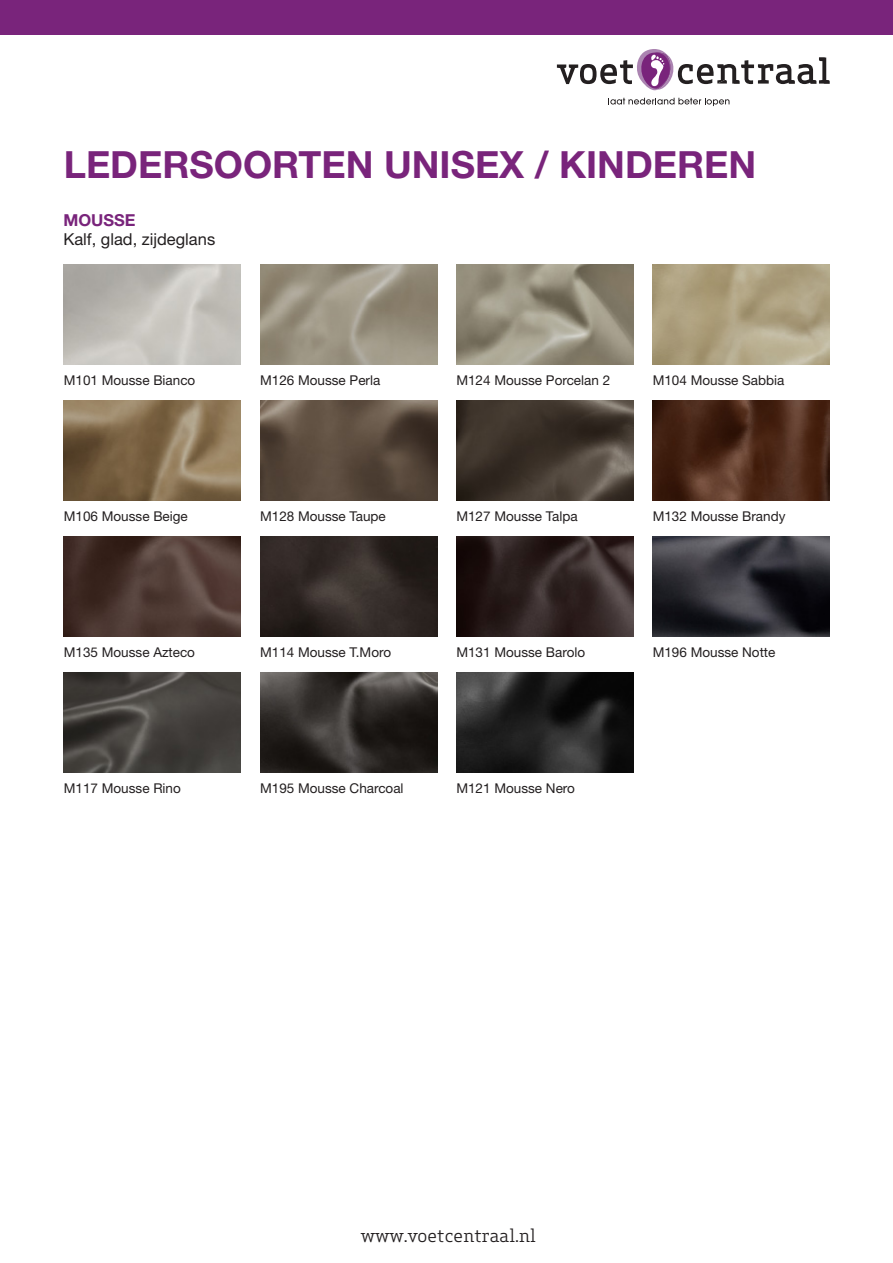
<style>
.page{position:relative;width:893px;height:1263px;background:#fff}
.page>*{position:absolute;margin:0;border:0;box-sizing:border-box;transform-origin:0 0}
.t1{font:700 37.5px "Helvetica Neue";color:#79247b}
.t2{font:18px "Apex Serif";color:#231f20}
.t3{font:16.5px "Helvetica Neue";color:#231f20}
.t4{font:700 16.5px "Helvetica Neue";color:#79247b}
.t5{font:13.5px "Helvetica Neue";color:#231f20}
</style>
<div class="page">
<svg style="left:557px;top:49px;width:273px;height:41px"></svg>
<svg style="left:608px;top:98px;width:121px;height:8px"></svg>
<div style="left:0;top:0;width:893px;height:34px;background:#79247b"></div>
<img style="left:64px;top:401px;width:177px;height:99px">
<img style="left:64px;top:537px;width:177px;height:99px">
<img style="left:64px;top:673px;width:177px;height:99px">
<img style="left:260px;top:265px;width:177px;height:99px">
<img style="left:260px;top:401px;width:177px;height:99px">
<img style="left:260px;top:537px;width:177px;height:99px">
<img style="left:456px;top:265px;width:177px;height:99px">
<img style="left:456px;top:401px;width:177px;height:99px">
<img style="left:456px;top:537px;width:177px;height:99px">
<img style="left:653px;top:265px;width:177px;height:99px">
<img style="left:653px;top:401px;width:177px;height:99px">
<img style="left:653px;top:537px;width:177px;height:99px">
<img style="left:260px;top:673px;width:177px;height:99px">
<img style="left:456px;top:673px;width:177px;height:99px">
<p class="t1" style="left:64px;top:142px;width:694px">LEDERSOORTEN UNISEX / KINDEREN</p>
<p class="t4" style="left:63px;top:209px;width:74px">MOUSSE</p>
<p class="t3" style="left:63px;top:230px;width:153px">Kalf, glad, zijdeglans</p>
<p class="t5" style="left:64px;top:372px;width:133px">M101 Mousse Bianco</p>
<p class="t5" style="left:260px;top:372px;width:122px">M126 Mousse Perla</p>
<p class="t5" style="left:456px;top:372px;width:155px">M124 Mousse Porcelan 2</p>
<p class="t5" style="left:653px;top:372px;width:133px">M104 Mousse Sabbia</p>
<p class="t5" style="left:64px;top:508px;width:126px">M106 Mousse Beige</p>
<p class="t5" style="left:260px;top:508px;width:127px">M128 Mousse Taupe</p>
<p class="t5" style="left:456px;top:508px;width:123px">M127 Mousse Talpa</p>
<p class="t5" style="left:653px;top:508px;width:134px">M132 Mousse Brandy</p>
<p class="t5" style="left:64px;top:644px;width:133px">M135 Mousse Azteco</p>
<p class="t5" style="left:260px;top:644px;width:133px">M114 Mousse T.Moro</p>
<p class="t5" style="left:456px;top:644px;width:130px">M131 Mousse Barolo</p>
<p class="t5" style="left:653px;top:644px;width:124px">M196 Mousse Notte</p>
<p class="t5" style="left:64px;top:780px;width:119px">M117 Mousse Rino</p>
<p class="t5" style="left:260px;top:780px;width:145px">M195 Mousse Charcoal</p>
<p class="t5" style="left:456px;top:780px;width:120px">M121 Mousse Nero</p>
<h2 class="t2" style="left:361px;top:1224px;width:177px">www.voetcentraal.nl</h2>
</div>
